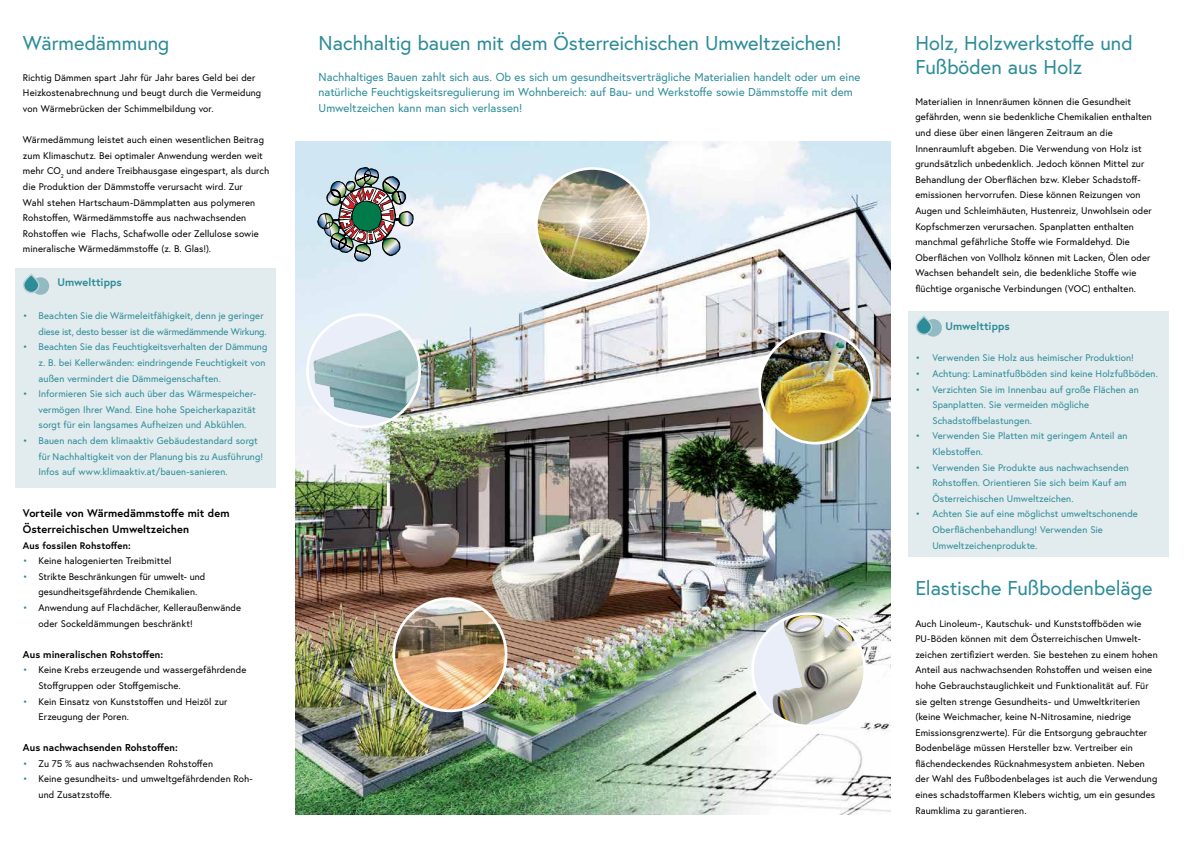
<style>
.page{position:relative;width:1185px;height:842px;background:#fff}
.page>*{position:absolute;margin:0;border:0;box-sizing:border-box;transform-origin:0 0}
.t1{font:20px/24px "Europa Austria";letter-spacing:-.005em;color:#2c8c98}
.t2{font:11.5px/15.5px "Europa Austria";color:#2c8c98}
.t3{font:700 11px/15.6px "Europa Austria";letter-spacing:.005em;color:#000}
.t4{font:700 11px "Europa Austria";color:#2c8c98}
.t5{font:700 10px "Europa Austria";letter-spacing:.005em;color:#000}
.t6{font:9.6px/15.6px "Europa Austria";letter-spacing:.01em;color:#000}
.t7{font:9.6px/15.6px "Europa Austria";letter-spacing:.01em;color:#2c8c98}
.t8{font:9.6px/15.6px "Europa Austria";letter-spacing:-.01em;color:#2c8c98}
.t9{font:700 9.6px "Europa Austria";letter-spacing:.01em;color:#000}
.s1{color:#2c8c98}
</style>
<div class="page">
<img style="left:295px;top:141px;width:595px;height:674px">
<img style="left:317px;top:167px;width:97px;height:94px">
<div style="left:16px;top:269px;width:260px;height:219px;background:#e2ebed"></div>
<div style="left:32px;top:277px;width:17px;height:18px;background:#92bac2;border-radius:50%"></div>
<svg style="left:23px;top:274px;width:18px;height:20px"></svg>
<div style="left:908px;top:312px;width:261px;height:245px;background:#e2ebed"></div>
<div style="left:924px;top:319px;width:18px;height:18px;background:#92bac2;border-radius:50%"></div>
<svg style="left:916px;top:316px;width:16px;height:20px"></svg>
<div style="left:307px;top:315px;width:113px;height:112px;background:#e9eef8;border-radius:50%"></div>
<img style="left:313px;top:329px;width:107px;height:90px">
<div style="left:306px;top:313px;width:115px;height:115px;border:3px solid #fff;border-radius:50%"></div>
<img style="left:753px;top:614px;width:112px;height:112px;border-radius:50%">
<img style="left:773px;top:619px;width:29px;height:76px">
<div style="left:751px;top:612px;width:115px;height:115px;border:3px solid #fff;border-radius:50%"></div>
<img style="left:394px;top:599px;width:112px;height:112px;border-radius:56px">
<div style="left:392px;top:597px;width:115px;height:115px;border:3px solid #fff;border-radius:50%"></div>
<img style="left:760px;top:331px;width:112px;height:112px">
<div style="left:758px;top:330px;width:115px;height:114px;border:3px solid #fff;border-radius:50%"></div>
<img style="left:536px;top:168px;width:113px;height:113px;border-radius:56px">
<div style="left:535px;top:167px;width:115px;height:115px;border:3px solid #fff;border-radius:50%"></div>
<h1 class="t1" style="left:23px;top:30px;width:148px">Wärmedämmung</h1>
<p class="t6" style="left:23px;top:69px;width:240px">Richtig Dämmen spart Jahr für Jahr bares Geld bei der<br>Heizkostenabrechnung und beugt durch die Vermeidung von Wärmebrücken der Schimmelbildung vor.</p>
<p class="t6" style="left:23px;top:132px;width:248px">Wärmedämmung leistet auch einen wesentlichen Beitrag zum Klimaschutz. Bei optimaler Anwendung werden weit mehr CO<sub>2</sub> und andere Treibhausgase eingespart, als durch die Produktion der Dämmstoffe verursacht wird. Zur<br>Wahl stehen Hartschaum-Dämmplatten aus polymeren Rohstoffen, Wärmedämmstoffe aus nachwachsenden Rohstoffen wie Flachs, Schafwolle oder Zellulose sowie mineralische Wärmedämmstoffe (z. B. Glas!).</p>
<p class="t4" style="left:57px;top:274px;width:66px">Umwelttipps</p>
<p class="t8" style="left:39px;top:308px;width:230px;text-indent:-16px">• Beachten Sie die Wärmeleitfähigkeit, denn je geringer diese ist, desto besser ist die wärmedämmende Wirkung.</p>
<p class="t7" style="left:39px;top:339px;width:230px;text-indent:-16px">• Beachten Sie das Feuchtigkeitsverhalten der Dämmung z. B. bei Kellerwänden: eindringende Feuchtigkeit von außen vermindert die Dämmeigenschaften.</p>
<p class="t7" style="left:39px;top:386px;width:219px;text-align:justify;text-indent:-16px">• Informieren Sie sich auch über das Wärmespeicher&shy;vermögen Ihrer Wand. Eine hohe Speicherkapazität sorgt für ein langsames Aufheizen und Abkühlen.</p>
<p class="t7" style="left:39px;top:433px;width:226px;text-indent:-16px">• Bauen nach dem klimaaktiv Gebäudestandard sorgt für Nachhaltigkeit von der Planung bis zu Ausführung!<br>Infos auf www.klimaaktiv.at/bauen-sanieren.</p>
<p class="t3" style="left:23px;top:505px;width:208px">Vorteile von Wärmedämmstoffe mit dem<br>Österreichischen Umweltzeichen</p>
<p class="t9" style="left:23px;top:539px;width:109px">Aus fossilen Rohstoffen:</p>
<p class="t6" style="left:23px;top:553px;width:150px"><span class="s1">•</span> Keine halogenierten Treibmittel</p>
<p class="t6" style="left:39px;top:568px;width:168px;text-indent:-16px"><span class="s1">•</span> Strikte Beschränkungen für umwelt- und gesundheitsgefährdende Chemikalien.</p>
<p class="t6" style="left:39px;top:600px;width:204px;text-indent:-16px"><span class="s1">•</span> Anwendung auf Flachdächer, Kelleraußenwände oder Sockeldämmungen beschränkt!</p>
<p class="t5" style="left:23px;top:647px;width:142px">Aus mineralischen Rohstoffen:</p>
<p class="t6" style="left:39px;top:662px;width:209px;text-indent:-16px"><span class="s1">•</span> Keine Krebs erzeugende und wassergefährdende<br>Stoffgruppen oder Stoffgemische.</p>
<p class="t6" style="left:39px;top:693px;width:190px;text-indent:-16px"><span class="s1">•</span> Kein Einsatz von Kunststoffen und Heizöl zur<br>Erzeugung der Poren.</p>
<p class="t5" style="left:23px;top:741px;width:156px">Aus nachwachsenden Rohstoffen:</p>
<p class="t6" style="left:23px;top:755px;width:192px"><span class="s1">•</span> Zu 75 % aus nachwachsenden Rohstoffen</p>
<p class="t6" style="left:39px;top:771px;width:216px;text-indent:-16px"><span class="s1">•</span> Keine gesundheits- und umweltgefährdenden Roh&shy;und Zusatzstoffe.</p>
<h1 class="t1" style="left:319px;top:30px;width:525px">Nachhaltig bauen mit dem Österreichischen Umweltzeichen!</h1>
<p class="t2" style="left:319px;top:69px;width:543px">Nachhaltiges Bauen zahlt sich aus. Ob es sich um gesundheitsverträgliche Materialien handelt oder um eine natürliche Feuchtigskeitsregulierung im Wohnbereich: auf Bau- und Werkstoffe sowie Dämmstoffe mit dem<br>Umweltzeichen kann man sich verlassen!</p>
<h1 class="t1" style="left:915px;top:30px;width:219px">Holz, Holzwerkstoffe und<br>Fußböden aus Holz</h1>
<p class="t6" style="left:915px;top:93px;width:238px">Materialien in Innenräumen können die Gesundheit gefährden, wenn sie bedenkliche Chemikalien enthalten und diese über einen längeren Zeitraum an die Innenraumluft abgeben. Die Verwendung von Holz ist grundsätzlich unbedenklich. Jedoch können Mittel zur Behandlung der Oberflächen bzw. Kleber Schadstoff&shy;emissionen hervorrufen. Diese können Reizungen von Augen und Schleimhäuten, Hustenreiz, Unwohlsein oder Kopfschmerzen verursachen. Spanplatten enthalten manchmal gefährliche Stoffe wie Formaldehyd. Die Oberflächen von Vollholz können mit Lacken, Ölen oder Wachsen behandelt sein, die bedenkliche Stoffe wie flüchtige organische Verbindungen (VOC) enthalten.</p>
<p class="t4" style="left:945px;top:319px;width:66px">Umwelttipps</p>
<p class="t7" style="left:915px;top:350px;width:220px">• Verwenden Sie Holz aus heimischer Produktion!</p>
<p class="t7" style="left:915px;top:366px;width:244px">• Achtung: Laminatfußböden sind keine Holzfußböden.</p>
<p class="t7" style="left:932px;top:381px;width:208px;text-indent:-17px">• Verzichten Sie im Innenbau auf große Flächen an<br>Spanplatten. Sie vermeiden mögliche<br>Schadstoffbelastungen.</p>
<p class="t7" style="left:932px;top:428px;width:197px;text-indent:-17px">• Verwenden Sie Platten mit geringem Anteil an<br>Klebstoffen.</p>
<p class="t7" style="left:932px;top:459px;width:198px;text-indent:-17px">• Verwenden Sie Produkte aus nachwachsenden<br>Rohstoffen. Orientieren Sie sich beim Kauf am<br>Österreichischen Umweltzeichen.</p>
<p class="t7" style="left:932px;top:506px;width:207px;text-indent:-17px">• Achten Sie auf eine möglichst umweltschonende<br>Oberflächenbehandlung! Verwenden Sie<br>Umweltzeichenprodukte.</p>
<h1 class="t1" style="left:915px;top:576px;width:239px">Elastische Fußbodenbeläge</h1>
<p class="t6" style="left:915px;top:615px;width:244px">Auch Linoleum-, Kautschuk- und Kunststoffböden wie PU-Böden können mit dem Österreichischen Umwelt&shy;zeichen zertifiziert werden. Sie bestehen zu einem hohen Anteil aus nachwachsenden Rohstoffen und weisen eine hohe Gebrauchstauglichkeit und Funktionalität auf. Für sie gelten strenge Gesundheits- und Umweltkriterien (keine Weichmacher, keine N-Nitrosamine, niedrige Emissionsgrenzwerte). Für die Entsorgung gebrauchter Bodenbeläge müssen Hersteller bzw. Vertreiber ein flächendeckendes Rücknahmesystem anbieten. Neben der Wahl des Fußbodenbelages ist auch die Verwendung eines schadstoffarmen Klebers wichtig, um ein gesundes Raumklima zu garantieren.</p>
</div>
